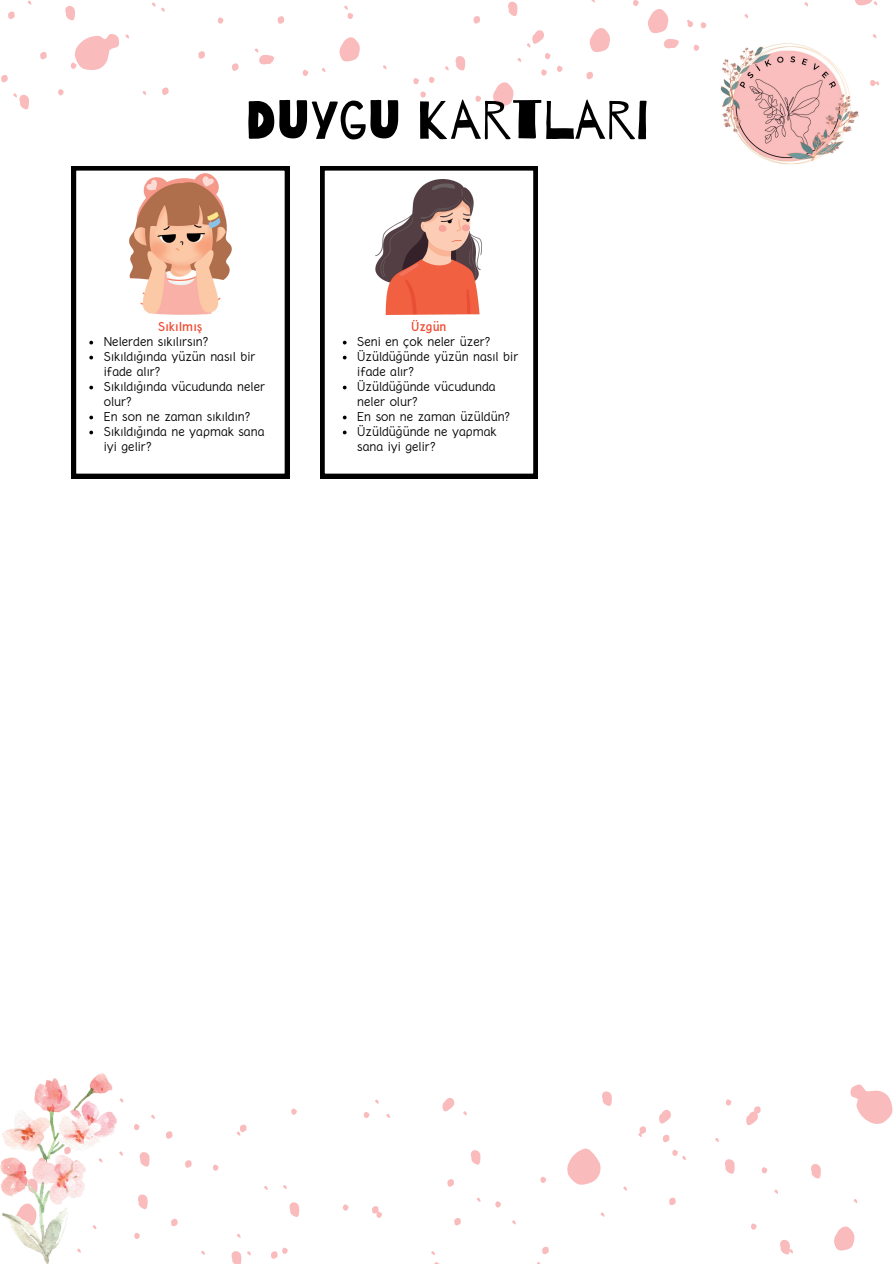
<style>
.page{position:relative;width:894px;height:1264px;background:#fff}
.page>*{position:absolute;margin:0;border:0;box-sizing:border-box;transform-origin:0 0}
.t1{font:53.85px "Barrio";color:#000}
.t2{font:11.25px/15px "Crusoe Text";color:#000}
.t3{font:700 11.25px "Crusoe Text";color:#ef4c33}
</style>
<div class="page">
<svg style="left:586px;top:72px;width:6px;height:7px"></svg>
<svg style="left:198px;top:51px;width:7px;height:8px"></svg>
<svg style="left:232px;top:63px;width:6px;height:8px"></svg>
<svg style="left:162px;top:88px;width:6px;height:7px"></svg>
<svg style="left:277px;top:16px;width:7px;height:8px"></svg>
<svg style="left:473px;top:16px;width:7px;height:8px"></svg>
<svg style="left:152px;top:2px;width:13px;height:10px"></svg>
<svg style="left:383px;top:65px;width:4px;height:5px"></svg>
<svg style="left:445px;top:66px;width:4px;height:5px"></svg>
<svg style="left:517px;top:58px;width:4px;height:4px"></svg>
<svg style="left:804px;top:2px;width:4px;height:5px"></svg>
<svg style="left:71px;top:34px;width:58px;height:36px"></svg>
<svg style="left:218px;top:17px;width:6px;height:7px"></svg>
<svg style="left:302px;top:70px;width:7px;height:6px"></svg>
<svg style="left:344px;top:6px;width:9px;height:13px"></svg>
<svg style="left:420px;top:91px;width:6px;height:7px"></svg>
<svg style="left:413px;top:78px;width:6px;height:6px"></svg>
<svg style="left:429px;top:76px;width:6px;height:7px"></svg>
<svg style="left:475px;top:95px;width:6px;height:7px"></svg>
<svg style="left:557px;top:65px;width:6px;height:7px"></svg>
<svg style="left:541px;top:69px;width:6px;height:7px"></svg>
<svg style="left:633px;top:0;width:6px;height:6px"></svg>
<svg style="left:693px;top:44px;width:6px;height:7px"></svg>
<svg style="left:700px;top:22px;width:6px;height:6px"></svg>
<svg style="left:687px;top:20px;width:6px;height:7px"></svg>
<svg style="left:870px;top:79px;width:9px;height:7px"></svg>
<svg style="left:339px;top:37px;width:21px;height:25px"></svg>
<svg style="left:493px;top:82px;width:20px;height:25px"></svg>
<svg style="left:589px;top:28px;width:21px;height:24px"></svg>
<svg style="left:855px;top:0;width:22px;height:6px"></svg>
<svg style="left:455px;top:56px;width:10px;height:15px"></svg>
<svg style="left:508px;top:2px;width:9px;height:14px"></svg>
<svg style="left:255px;top:48px;width:19px;height:17px"></svg>
<svg style="left:648px;top:9px;width:30px;height:40px"></svg>
<svg style="left:527px;top:30px;width:24px;height:29px"></svg>
<svg style="left:40px;top:52px;width:7px;height:7px"></svg>
<svg style="left:1px;top:75px;width:7px;height:7px"></svg>
<svg style="left:8px;top:12px;width:7px;height:7px"></svg>
<svg style="left:28px;top:1px;width:4px;height:4px"></svg>
<svg style="left:58px;top:89px;width:6px;height:6px"></svg>
<svg style="left:65px;top:6px;width:10px;height:14px"></svg>
<svg style="left:13px;top:93px;width:16px;height:17px"></svg>
<svg style="left:850px;top:1084px;width:43px;height:39px"></svg>
<svg style="left:372px;top:1206px;width:10px;height:11px"></svg>
<svg style="left:185px;top:1160px;width:6px;height:7px"></svg>
<svg style="left:171px;top:1219px;width:6px;height:7px"></svg>
<svg style="left:166px;top:1131px;width:6px;height:7px"></svg>
<svg style="left:447px;top:1179px;width:7px;height:7px"></svg>
<svg style="left:454px;top:1218px;width:6px;height:7px"></svg>
<svg style="left:669px;top:1197px;width:6px;height:8px"></svg>
<svg style="left:542px;top:1246px;width:6px;height:8px"></svg>
<svg style="left:663px;top:1134px;width:6px;height:8px"></svg>
<svg style="left:151px;top:1115px;width:4px;height:4px"></svg>
<svg style="left:201px;top:1251px;width:4px;height:4px"></svg>
<svg style="left:119px;top:1151px;width:4px;height:5px"></svg>
<svg style="left:375px;top:1099px;width:4px;height:5px"></svg>
<svg style="left:386px;top:1114px;width:4px;height:4px"></svg>
<svg style="left:237px;top:1124px;width:9px;height:12px"></svg>
<svg style="left:237px;top:1233px;width:4px;height:5px"></svg>
<svg style="left:283px;top:1185px;width:4px;height:4px"></svg>
<svg style="left:264px;top:1186px;width:4px;height:4px"></svg>
<svg style="left:247px;top:1251px;width:4px;height:4px"></svg>
<svg style="left:431px;top:1251px;width:4px;height:4px"></svg>
<svg style="left:512px;top:1220px;width:4px;height:4px"></svg>
<svg style="left:463px;top:1111px;width:4px;height:4px"></svg>
<svg style="left:601px;top:1212px;width:3px;height:5px"></svg>
<svg style="left:638px;top:1126px;width:7px;height:11px"></svg>
<svg style="left:623px;top:1186px;width:4px;height:5px"></svg>
<svg style="left:774px;top:1189px;width:4px;height:5px"></svg>
<svg style="left:853px;top:1199px;width:4px;height:4px"></svg>
<svg style="left:134px;top:1124px;width:6px;height:6px"></svg>
<svg style="left:134px;top:1232px;width:6px;height:6px"></svg>
<svg style="left:213px;top:1164px;width:6px;height:6px"></svg>
<svg style="left:291px;top:1108px;width:6px;height:6px"></svg>
<svg style="left:271px;top:1247px;width:17px;height:11px"></svg>
<svg style="left:343px;top:1204px;width:6px;height:6px"></svg>
<svg style="left:495px;top:1201px;width:6px;height:6px"></svg>
<svg style="left:567px;top:1148px;width:33px;height:37px"></svg>
<svg style="left:672px;top:1149px;width:14px;height:11px"></svg>
<svg style="left:726px;top:1099px;width:5px;height:6px"></svg>
<svg style="left:761px;top:1167px;width:6px;height:6px"></svg>
<svg style="left:751px;top:1223px;width:6px;height:6px"></svg>
<svg style="left:540px;top:1176px;width:6px;height:6px"></svg>
<svg style="left:363px;top:1112px;width:7px;height:6px"></svg>
<svg style="left:834px;top:1226px;width:20px;height:25px"></svg>
<svg style="left:231px;top:1251px;width:10px;height:12px"></svg>
<svg style="left:602px;top:1091px;width:10px;height:15px"></svg>
<svg style="left:780px;top:1239px;width:13px;height:15px"></svg>
<svg style="left:138px;top:1194px;width:10px;height:15px"></svg>
<svg style="left:139px;top:1152px;width:11px;height:14px"></svg>
<svg style="left:470px;top:1150px;width:10px;height:14px"></svg>
<svg style="left:289px;top:1202px;width:10px;height:14px"></svg>
<svg style="left:725px;top:1159px;width:9px;height:14px"></svg>
<svg style="left:811px;top:1164px;width:9px;height:14px"></svg>
<svg style="left:442px;top:1098px;width:12px;height:14px"></svg>
<svg style="left:659px;top:1110px;width:11px;height:14px"></svg>
<svg style="left:746px;top:1106px;width:14px;height:20px"></svg>
<img style="left:0;top:1073px;width:116px;height:190px">
<svg style="left:72px;top:166px;width:217px;height:312px"></svg>
<svg style="left:320px;top:166px;width:217px;height:312px"></svg>
<img style="left:129px;top:173px;width:103px;height:141px">
<img style="left:375px;top:179px;width:106px;height:135px">
<svg style="left:89px;top:341px;width:4px;height:3px"></svg>
<svg style="left:89px;top:356px;width:4px;height:3px"></svg>
<svg style="left:89px;top:385px;width:4px;height:4px"></svg>
<svg style="left:89px;top:415px;width:4px;height:4px"></svg>
<svg style="left:89px;top:430px;width:4px;height:4px"></svg>
<svg style="left:343px;top:385px;width:3px;height:4px"></svg>
<svg style="left:343px;top:415px;width:3px;height:4px"></svg>
<svg style="left:343px;top:430px;width:3px;height:4px"></svg>
<img style="left:720px;top:43px;width:138px;height:122px">
<p class="t1" style="left:245px;top:91px;width:405px">DUYGU KARTLARI</p>
<p class="t3" style="left:158px;top:319px;width:46px">Sıkılmış</p>
<p class="t3" style="left:411px;top:319px;width:37px">Üzgün</p>
<p class="t2" style="left:104px;top:335px;width:106px">Nelerden sıkılırsın?</p>
<p class="t2" style="left:104px;top:350px;width:153px">Sıkıldığında yüzün nasıl bir ifade alır?</p>
<p class="t2" style="left:104px;top:380px;width:163px">Sıkıldığında vücudunda neler olur?</p>
<p class="t2" style="left:104px;top:410px;width:148px">En son ne zaman sıkıldın?</p>
<p class="t2" style="left:104px;top:425px;width:162px">Sıkıldığında ne yapmak sana iyi gelir?</p>
<p class="t2" style="left:357px;top:335px;width:135px">Seni en çok neler üzer?</p>
<p class="t2" style="left:357px;top:350px;width:163px">Üzüldüğünde yüzün nasıl bir ifade alır?</p>
<p class="t2" style="left:357px;top:380px;width:140px">Üzüldüğünde vücudunda neler olur?</p>
<p class="t2" style="left:357px;top:410px;width:154px">En son ne zaman üzüldün?</p>
<p class="t2" style="left:357px;top:425px;width:141px">Üzüldüğünde ne yapmak sana iyi gelir?</p>
</div>
